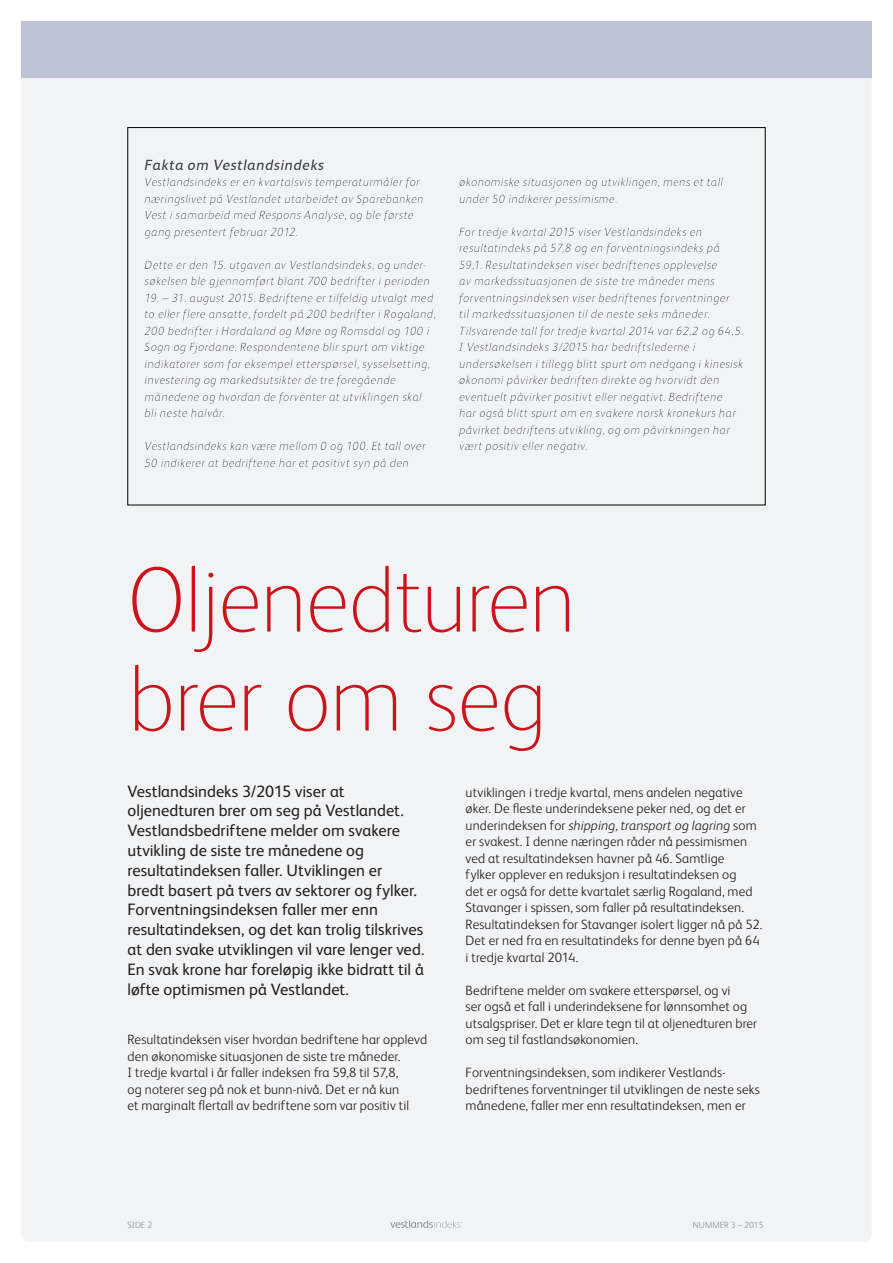
<style>
.page{position:relative;width:893px;height:1263px;background:#fff}
.page>*{position:absolute;margin:0;border:0;box-sizing:border-box;transform-origin:0 0}
.t1{font:100 93px/99px "FS Albert";letter-spacing:-.02em;color:#cb141c}
.Ingress{font:16.5px/19.8px "FS Albert";color:#231f20}
.t2{font:italic 700 15px "FS Albert";letter-spacing:.025em;color:#57585a}
.Brødtekst{font:300 13.5px/16.5px "FS Albert";letter-spacing:.01em;color:#231f20}
.t3{font:italic 300 12px/16.5px "FS Albert";letter-spacing:.03em;color:#57585a}
.t4{font:300 9px "FS Albert";color:#939598}
.s1{font-style:italic}
</style>
<div class="page">
<div style="left:21px;top:21px;width:851px;height:1221px;background:#f2f3f4;border-radius:9px"></div>
<div style="left:22px;top:21px;width:852px;height:59px;background:#231f20;opacity:.25"></div>
<div style="left:21px;top:21px;width:851px;height:56px;background:#bec4d7"></div>
<div style="left:140px;top:151px;width:312px;height:325px;background:#231f20;opacity:.25"></div>
<div style="left:455px;top:168px;width:309px;height:286px;background:#231f20;opacity:.25"></div>
<svg style="left:390px;top:1220px;width:72px;height:8px"></svg>
<p class="t2" style="left:145px;top:154px;width:181px">Fakta om Vestlandsindeks</p>
<p class="t3" style="left:145px;top:173px;width:280px">Vestlandsindeks er en kvartalsvis temperaturmåler for næringslivet på Vestlandet utarbeidet av Sparebanken Vest i samarbeid med Respons Analyse, og ble første gang presentert februar 2012.</p>
<p class="t3" style="left:145px;top:255px;width:287px">Dette er den 15. utgaven av Vestlandsindeks, og under&shy;søkelsen ble gjennomført blant 700 bedrifter i perioden</p>
<p class="t3" style="left:145px;top:288px;width:292px">19. – 31. august 2015. Bedriftene er tilfeldig utvalgt med to eller flere ansatte, fordelt på 200 bedrifter i Rogaland, 200 bedrifter i Hordaland og Møre og Romsdal og 100 i Sogn og Fjordane. Respondentene blir spurt om viktige indikatorer som for eksempel etterspørsel, sysselsetting, investering og markedsutsikter de tre foregående månedene og hvordan de forventer at utviklingen skal bli neste halvår.</p>
<p class="t3" style="left:145px;top:437px;width:283px">Vestlandsindeks kan være mellom 0 og 100. Et tall over<br>50 indikerer at bedriftene har et positivt syn på den</p>
<p class="t3" style="left:459px;top:173px;width:265px">økonomiske situasjonen og utviklingen, mens et tall under 50 indikerer pessimisme.</p>
<p class="t3" style="left:459px;top:222px;width:286px">For tredje kvartal 2015 viser Vestlandsindeks en resultatindeks på 57,8 og en forventningsindeks på 59,1. Resultatindeksen viser bedriftenes opplevelse<br>av markedssituasjonen de siste tre måneder mens forventningsindeksen viser bedriftenes forventninger<br>til markedssituasjonen til de neste seks måneder.<br>Tilsvarende tall for tredje kvartal 2014 var 62,2 og 64,5.<br>I Vestlandsindeks 3/2015 har bedriftslederne i undersøkelsen i tillegg blitt spurt om nedgang i kinesisk økonomi påvirker bedriften direkte og hvorvidt den eventuelt påvirker positivt eller negativt. Bedriftene<br>har også blitt spurt om en svakere norsk kronekurs har påvirket bedriftens utvikling, og om påvirkningen har vært positiv eller negativ.</p>
<p class="t1" style="left:128px;top:546px;width:450px">Oljenedturen brer om seg</p>
<p class="Ingress" style="left:128px;top:780px;width:298px">Vestlandsindeks 3/2015 viser at oljenedturen brer om seg på Vestlandet.<br>Vestlandsbedriftene melder om svakere utvikling de siste tre månedene og resultatindeksen faller. Utviklingen er<br>bredt basert på tvers av sektorer og fylker.<br>Forventningsindeksen faller mer enn resultatindeksen, og det kan trolig tilskrives at den svake utviklingen vil vare lenger ved.<br>En svak krone har foreløpig ikke bidratt til å løfte optimismen på Vestlandet.</p>
<p class="Brødtekst" style="left:128px;top:1030px;width:301px">Resultatindeksen viser hvordan bedriftene har opplevd den økonomiske situasjonen de siste tre måneder.<br>I tredje kvartal i år faller indeksen fra 59,8 til 57,8,<br>og noterer seg på nok et bunn-nivå. Det er nå kun<br>et marginalt flertall av bedriftene som var positiv til</p>
<p class="Brødtekst" style="left:466px;top:783px;width:298px">utviklingen i tredje kvartal, mens andelen negative øker. De fleste underindeksene peker ned, og det er underindeksen for <span class="s1">shipping, transport og lagring</span> som er svakest. I denne næringen råder nå pessimismen ved at resultatindeksen havner på 46. Samtlige<br>fylker opplever en reduksjon i resultatindeksen og<br>det er også for dette kvartalet særlig Rogaland, med Stavanger i spissen, som faller på resultatindeksen.<br>Resultatindeksen for Stavanger isolert ligger nå på 52.<br>Det er ned fra en resultatindeks for denne byen på 64 i tredje kvartal 2014.</p>
<p class="Brødtekst" style="left:466px;top:981px;width:293px">Bedriftene melder om svakere etterspørsel, og vi<br>ser også et fall i underindeksene for lønnsomhet og utsalgspriser. Det er klare tegn til at oljenedturen brer om seg til fastlandsøkonomien.</p>
<p class="Brødtekst" style="left:466px;top:1063px;width:296px">Forventningsindeksen, som indikerer Vestlands&shy;bedriftenes forventninger til utviklingen de neste seks månedene, faller mer enn resultatindeksen, men er</p>
<p class="t4" style="left:128px;top:1219px;width:26px">SIDE 2</p>
<p class="t4" style="left:693px;top:1219px;width:72px">NUMMER 3 – 2015</p>
</div>
